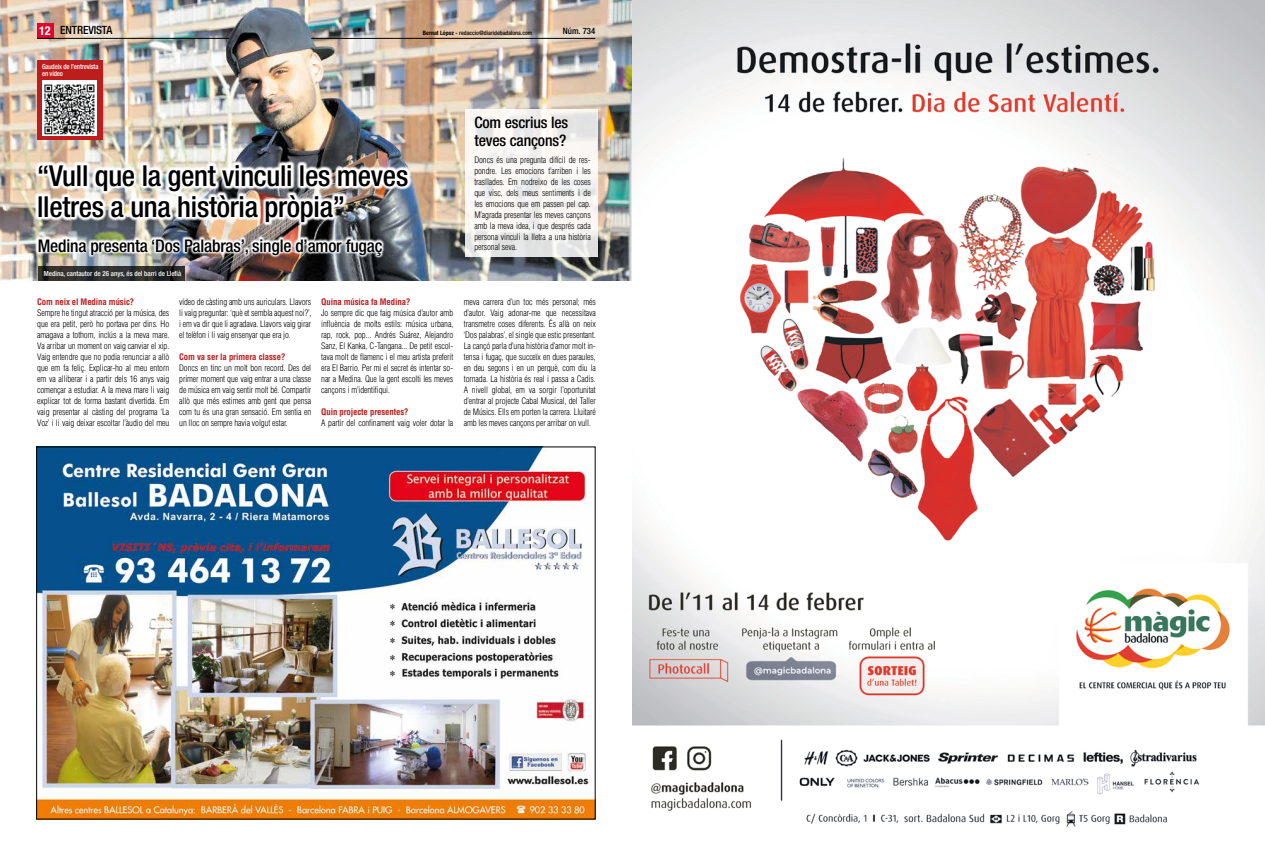
<style>
.page{position:relative;width:1265px;height:844px;background:#fff}
.page>*{position:absolute;margin:0;border:0;box-sizing:border-box;transform-origin:0 0}
.t1{font:500 condensed 28.88px/30.6px "Helvetica Neue";letter-spacing:-.01em;color:#000}
.t2{font:500 condensed 17.5px "Helvetica Neue";letter-spacing:-.01em;color:#000}
.t3{font:500 condensed 15.75px/17.5px "Helvetica Neue";letter-spacing:-.01em;color:#000}
.t4{font:500 condensed 11.38px "Helvetica Neue";letter-spacing:-.01em;color:#000}
.t5{font:300 condensed 8.75px/10.9px "Helvetica";letter-spacing:-.01em;color:#000;text-align:justify}
.t6{font:700 condensed 8.75px "Helvetica";letter-spacing:-.01em;color:#bd1d1d}
.t7{font:500 condensed 8.75px "Helvetica Neue";color:#000}
.t8{font:500 condensed 7px "Helvetica Neue";color:#fff}
.t9{font:500 condensed 7px/7px "Helvetica Neue";letter-spacing:-.02em;color:#fff}
.t10{font:500 condensed 6.04px "Helvetica Neue";color:#000}
.s1{font-weight:700;font-size:12.25px;color:#fff}
.s2{font-weight:700}
</style>
<div class="page">
<img style="left:0;top:0;width:632px;height:280px">
<div style="left:37px;top:24px;width:17px;height:15px;background:#e4032c"></div>
<hr style="left:37px;top:38px;width:192px;height:1px;background:#000">
<hr style="left:311px;top:38px;width:284px;height:1px;background:#000">
<img style="left:36px;top:235px;width:349px;height:23px">
<img style="left:34px;top:160px;width:378px;height:66px">
<div style="left:37px;top:61px;width:66px;height:79px;background:#bd1d1d"></div>
<img style="left:43px;top:80px;width:54px;height:56px">
<img style="left:633px;top:0;width:632px;height:827px">
<img style="left:39px;top:448px;width:554px;height:369px">
<svg style="left:38px;top:266px;width:147px;height:14px;background:#2c2b2a"></svg>
<svg style="left:466px;top:109px;width:132px;height:147px;fill:#f7f5f2"></svg>
<h3 class="t4" style="left:39px;top:24px;width:75px"><span class="s1">12</span> ENTREVISTA</h3>
<p class="t10" style="left:423px;top:29px;width:111px"><span class="s2">Bernat López -</span> redaccio@diaridebadalona.com</p>
<p class="t9" style="left:42px;top:62px;width:58px">Gaudeix de l’entrevista en vídeo</p>
<p class="t7" style="left:563px;top:26px;width:34px">Núm. 734</p>
<h1 class="t1" style="left:37px;top:160px;width:373px">“Vull que la gent vinculi les meves lletres a una història pròpia”</h1>
<h2 class="t2" style="left:38px;top:235px;width:346px">Medina presenta ‘Dos Palabras’, single d’amor fugaç</h2>
<p class="t8" style="left:44px;top:269px;width:139px">Medina, cantautor de 26 anys, és del barri de Llefià</p>
<p class="t6" style="left:37px;top:296px;width:99px">Com neix el Medina músic?</p>
<p class="t5" style="left:37px;top:307px;width:134px">Sempre he tingut atracció per la música, des que era petit, però ho portava per dins. Ho amagava a tothom, inclús a la meva mare.<br>Va arribar un moment on vaig canviar el xip.<br>Vaig entendre que no podia renunciar a allò que em fa feliç. Explicar-ho al meu entorn em va alliberar i a partir dels 16 anys vaig començar a estudiar. A la meva mare li vaig explicar tot de forma bastant divertida. Em vaig presentar al càsting del programa ‘La Voz’ i li vaig deixar escoltar l’àudio del meu</p>
<p class="t5" style="left:179px;top:296px;width:134px">vídeo de càsting amb uns auriculars. Llavors li vaig preguntar: ‘què et sembla aquest noi?’, i em va dir que li agradava. Llavors vaig girar el telèfon i li vaig ensenyar que era jo.</p>
<p class="t6" style="left:179px;top:351px;width:108px">Com va ser la primera classe?</p>
<p class="t5" style="left:179px;top:362px;width:134px">Doncs en tinc un molt bon record. Des del primer moment que vaig entrar a una classe de música em vaig sentir molt bé. Compartir allò que més estimes amb gent que pensa com tu és una gran sensació. Em sentia en un lloc on sempre havia volgut estar.</p>
<p class="t6" style="left:321px;top:296px;width:91px">Quina música fa Medina?</p>
<p class="t5" style="left:321px;top:307px;width:134px">Jo sempre dic que faig música d’autor amb influència de molts estils: música urbana, rap, rock, pop... Andrés Suárez, Alejandro Sanz, El Kanka, C-Tangana... De petit escol&shy;tava molt de flamenc i el meu artista preferit era El Barrio. Per mi el secret és intentar so&shy;nar a Medina. Que la gent escolti les meves cançons i m’identifiqui.</p>
<p class="t6" style="left:321px;top:406px;width:89px">Quin projecte presentes?</p>
<p class="t5" style="left:321px;top:417px;width:134px">A partir del confinament vaig voler dotar la</p>
<h3 class="t3" style="left:474px;top:114px;width:95px">Com escrius les teves cançons?</h3>
<p class="t5" style="left:474px;top:154px;width:118px">Doncs és una pregunta difícil de res&shy;pondre. Les emocions t’arriben i les trasllades. Em nodreixo de les coses que visc, dels meus sentiments i de les emocions que em passen pel cap.<br>M’agrada presentar les meves cançons amb la meva idea, i que després cada persona vinculi la lletra a una història personal seva.</p>
<p class="t5" style="left:464px;top:296px;width:134px">meva carrera d’un toc més personal; més d’autor. Vaig adonar-me que necessitava transmetre coses diferents. És allà on neix ‘Dos palabras’, el single que estic presentant.<br>La cançó parla d’una història d’amor molt in&shy;tensa i fugaç, que succeïx en dues paraules, en deu segons i en un perquè, com diu la tornada. La història és real i passa a Cadis.<br>A nivell global, em va sorgir l’oportunitat d’entrar al projecte Cabal Musical, del Taller de Músics. Ells em porten la carrera. Lluitaré amb les meves cançons per arribar on vull.</p>
</div>
